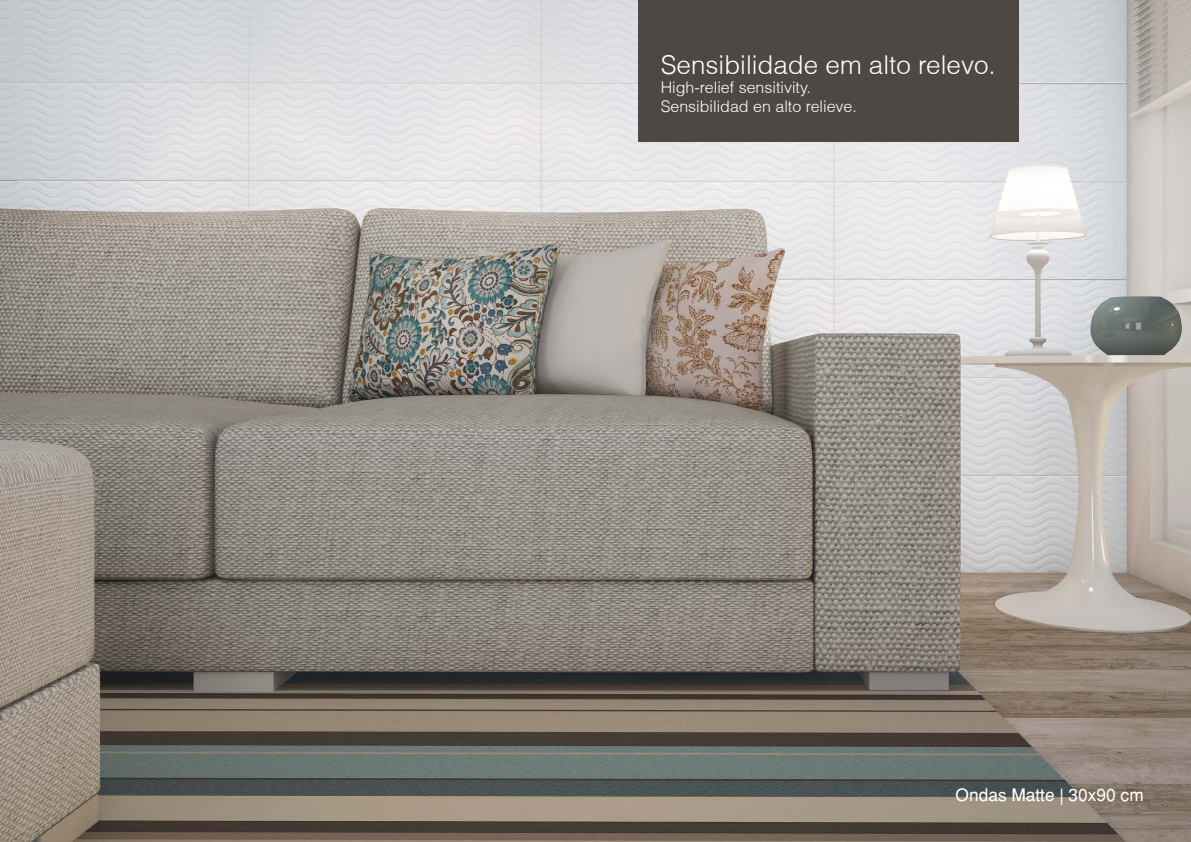
<style>
.page{position:relative;width:1191px;height:842px;background:#fff}
.page>*{position:absolute;margin:0;border:0;box-sizing:border-box;transform-origin:0 0}
.t1{font:300 26px "Helvetica";color:#fff}
.t2{font:17.2px "Helvetica";color:#fff}
.t3{font:300 16px/19.2px "Helvetica";color:#fff}
</style>
<div class="page">
<img style="left:0;top:0;width:1191px;height:842px">
<div style="left:638px;top:0;width:381px;height:142px;background:#4d4844"></div>
<h1 class="t1" style="left:660px;top:49px;width:336px">Sensibilidade em alto relevo.</h1>
<p class="t3" style="left:660px;top:78px;width:198px">High-relief sensitivity.<br>Sensibilidad en alto relieve.</p>
<p class="t2" style="left:955px;top:784px;width:190px">Ondas Matte | 30x90 cm</p>
</div>
